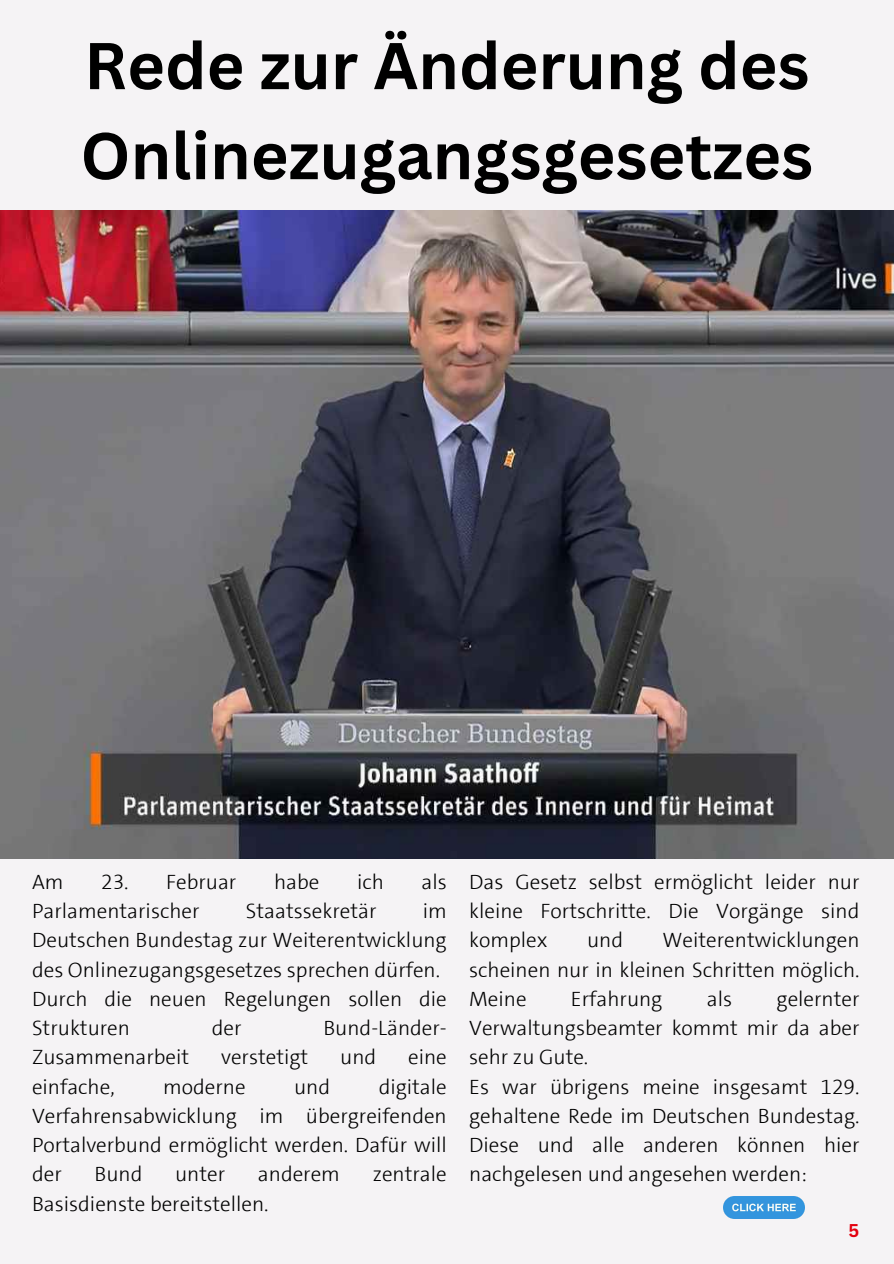
<style>
.page{position:relative;width:894px;height:1264px;background:#fff}
.page>*{position:absolute;margin:0;border:0;box-sizing:border-box;transform-origin:0 0}
.t1{font:700 64.5px/90px "Canva Sans";color:#000}
.t2{font:300 21px/29.2px "SPD The Sans";color:#000;text-align:justify}
.t3{font:700 18px "Canva Sans";color:#e3000f}
</style>
<div class="page">
<div style="left:0;top:0;width:893px;height:1263px;background:#f5f3f5"></div>
<img style="left:0;top:211px;width:893px;height:647px">
<img style="left:723px;top:1196px;width:81px;height:22px">
<p class="t1" style="left:80px;top:19px;width:734px">Rede zur Änderung des<br>Onlinezugangsgesetzes</p>
<p class="t2" style="left:32px;top:867px;width:33px">Am</p>
<p class="t2" style="left:101px;top:867px;width:137px">23. Februar</p>
<p class="t2" style="left:274px;top:867px;width:47px">habe</p>
<p class="t2" style="left:357px;top:867px;width:28px">ich</p>
<p class="t2" style="left:421px;top:867px;width:27px">als</p>
<p class="t2" style="left:32px;top:896px;width:169px">Parlamentarischer</p>
<p class="t2" style="left:246px;top:896px;width:132px">Staatssekretär</p>
<p class="t2" style="left:32px;top:896px;width:416px;text-indent:390px">im Deutschen Bundestag zur Weiterentwicklung des Onlinezugangsgesetzes sprechen dürfen.</p>
<p class="t2" style="left:32px;top:984px;width:416px">Durch die neuen Regelungen sollen die<br>Strukturen</p>
<p class="t2" style="left:212px;top:1013px;width:31px">der</p>
<p class="t2" style="left:323px;top:1013px;width:125px">Bund-Länder-</p>
<p class="t2" style="left:32px;top:1042px;width:159px">Zusammenarbeit</p>
<p class="t2" style="left:221px;top:1042px;width:89px">verstetigt</p>
<p class="t2" style="left:340px;top:1042px;width:38px">und</p>
<p class="t2" style="left:408px;top:1042px;width:40px">eine</p>
<p class="t2" style="left:32px;top:1072px;width:84px">einfache,</p>
<p class="t2" style="left:163px;top:1072px;width:84px">moderne</p>
<p class="t2" style="left:294px;top:1072px;width:38px">und</p>
<p class="t2" style="left:32px;top:1072px;width:416px;text-indent:346px">digitale Verfahrensabwicklung im übergreifenden Portalverbund ermöglicht werden. Dafür will der</p>
<p class="t2" style="left:94px;top:1159px;width:49px">Bund</p>
<p class="t2" style="left:175px;top:1159px;width:52px">unter</p>
<p class="t2" style="left:258px;top:1159px;width:83px">anderem</p>
<p class="t2" style="left:372px;top:1159px;width:76px">zentrale</p>
<p class="t2" style="left:32px;top:1189px;width:238px">Basisdienste bereitstellen.</p>
<h1 class="t2" style="left:469px;top:867px;width:392px">Das Gesetz selbst ermöglicht leider nur kleine Fortschritte. Die Vorgänge sind komplex</h1>
<h1 class="t2" style="left:469px;top:925px;width:392px;text-indent:193px">Weiterentwicklungen scheinen nur in kleinen Schritten möglich.<br>Meine</h1>
<h1 class="t2" style="left:587px;top:925px;width:38px">und</h1>
<h1 class="t2" style="left:571px;top:984px;width:93px">Erfahrung</h1>
<h1 class="t2" style="left:706px;top:984px;width:27px">als</h1>
<h1 class="t2" style="left:469px;top:984px;width:392px;text-indent:307px">gelernter Verwaltungsbeamter kommt mir da aber sehr zu Gute.</h1>
<p class="t2" style="left:469px;top:1072px;width:392px">Es war übrigens meine insgesamt 129. gehaltene Rede im Deutschen Bundestag.<br>Diese und alle anderen können hier nachgelesen und angesehen werden:</p>
<p class="t3" style="left:848px;top:1217px;width:12px">5</p>
</div>
